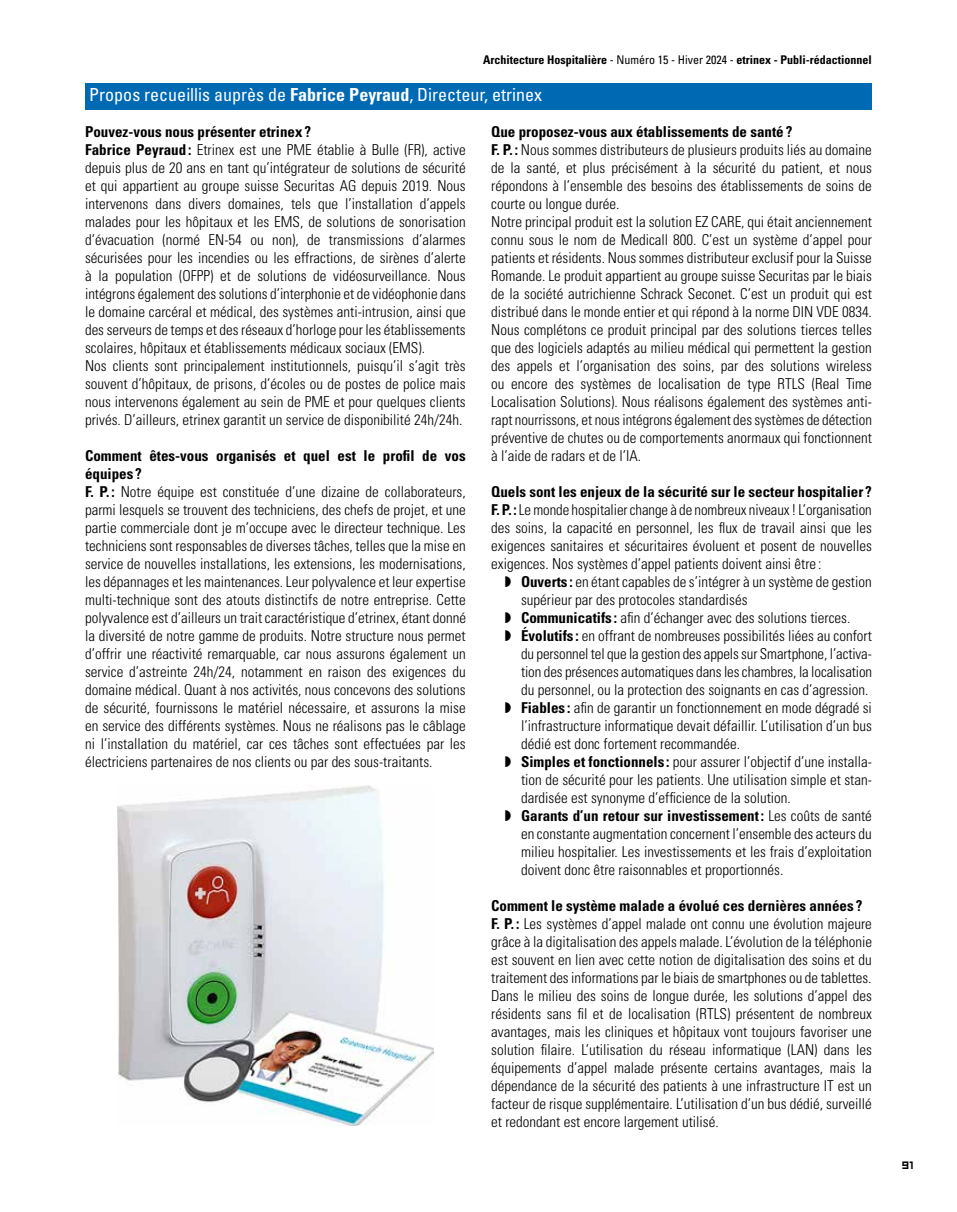
<style>
.page{position:relative;width:957px;height:1212px;background:#fff}
.page>*{position:absolute;margin:0;border:0;box-sizing:border-box;transform-origin:0 0}
.t1{font:condensed 18px "Univers LT Std";color:#fff}
.t2{font:300 condensed 15px/18px "Univers LT Std";color:#000}
.t3{font:700 condensed 12px "Univers LT Std";color:#000}
.t4{font:12px "Hooge 0555";color:#000}
.s1{font-weight:400}
.s2{font-weight:700}
</style>
<div class="page">
<div style="left:85px;top:83px;width:787px;height:27px;background:#0069b4"></div>
<img style="left:117px;top:786px;width:316px;height:340px">
<p class="t3" style="left:483px;top:52px;width:390px">Architecture Hospitalière <span class="s1">- Numéro 15 - Hiver 2024 -</span> etrinex - Publi-rédactionnel</p>
<p class="t1" style="left:89px;top:83px;width:454px">Propos recueillis auprès de <span class="s2">Fabrice Peyraud</span>, Directeur, etrinex</p>
<p class="t2" style="left:85px;top:122px;width:382px"><span class="s2">Pouvez-vous nous présenter etrinex?<br>Fabrice Peyraud :</span> Etrinex est une PME établie à Bulle (FR), active depuis plus de 20 ans en tant qu’intégrateur de solutions de sécurité et qui appartient au groupe suisse Securitas AG depuis 2019. Nous intervenons dans divers domaines, tels que l’installation d’appels malades pour les hôpitaux et les EMS, de solutions de sonorisation d’évacuation (normé EN-54 ou non), de transmissions d’alarmes sécurisées pour les incendies ou les effractions, de sirènes d’alerte à la population (OFPP) et de solutions de vidéosurveillance. Nous intégrons également des solutions d’interphonie et de vidéophonie dans le domaine carcéral et médical, des systèmes anti-intrusion, ainsi que des serveurs de temps et des réseaux d’horloge pour les établissements scolaires, hôpitaux et établissements médicaux sociaux (EMS).<br>Nos clients sont principalement institutionnels, puisqu’il s’agit très souvent d’hôpitaux, de prisons, d’écoles ou de postes de police mais nous intervenons également au sein de PME et pour quelques clients privés. D’ailleurs, etrinex garantit un service de disponibilité 24h/24h.</p>
<p class="t2" style="left:85px;top:446px;width:382px"><span class="s2">Comment êtes-vous organisés et quel est le profil de vos équipes ?<br>F. P. :</span> Notre équipe est constituée d’une dizaine de collaborateurs, parmi lesquels se trouvent des techniciens, des chefs de projet, et une partie commerciale dont je m’occupe avec le directeur technique. Les techniciens sont responsables de diverses tâches, telles que la mise en service de nouvelles installations, les extensions, les modernisations, les dépannages et les maintenances. Leur polyvalence et leur expertise multi-technique sont des atouts distinctifs de notre entreprise. Cette polyvalence est d’ailleurs un trait caractéristique d’etrinex, étant donné la diversité de notre gamme de produits. Notre structure nous permet d’offrir une réactivité remarquable, car nous assurons également un service d’astreinte 24h/24, notamment en raison des exigences du domaine médical. Quant à nos activités, nous concevons des solutions de sécurité, fournissons le matériel nécessaire, et assurons la mise en service des différents systèmes. Nous ne réalisons pas le câblage ni l’installation du matériel, car ces tâches sont effectuées par les électriciens partenaires de nos clients ou par des sous-traitants.</p>
<p class="t2" style="left:491px;top:122px;width:382px"><span class="s2">Que proposez-vous aux établissements de santé ?<br>F. P. :</span> Nous sommes distributeurs de plusieurs produits liés au domaine de la santé, et plus précisément à la sécurité du patient, et nous répondons à l’ensemble des besoins des établissements de soins de courte ou longue durée.<br>Notre principal produit est la solution EZ CARE, qui était anciennement connu sous le nom de Medicall 800. C’est un système d’appel pour patients et résidents. Nous sommes distributeur exclusif pour la Suisse Romande. Le produit appartient au groupe suisse Securitas par le biais de la société autrichienne Schrack Seconet. C’est un produit qui est distribué dans le monde entier et qui répond à la norme DIN VDE 0834.<br>Nous complétons ce produit principal par des solutions tierces telles que des logiciels adaptés au milieu médical qui permettent la gestion des appels et l’organisation des soins, par des solutions wireless ou encore des systèmes de localisation de type RTLS (Real Time Localisation Solutions). Nous réalisons également des systèmes anti&shy;rapt nourrissons, et nous intégrons également des systèmes de détection préventive de chutes ou de comportements anormaux qui fonctionnent à l’aide de radars et de l’IA.</p>
<p class="t2" style="left:491px;top:482px;width:382px;text-align:justify"><span class="s2">Quels sont les enjeux de la sécurité sur le secteur hospitalier ?<br>F. P. :</span> Le monde hospitalier change à de nombreux niveaux! L’organisation des soins, la capacité en personnel, les flux de travail ainsi que les exigences sanitaires et sécuritaires évoluent et posent de nouvelles exigences. Nos systèmes d’appel patients doivent ainsi être :</p>
<p class="t2" style="left:521px;top:572px;width:353px"><span class="s2">Ouverts :</span> en étant capables de s’intégrer à un système de gestion supérieur par des protocoles standardisés<br><span class="s2">Communicatifs :</span> afin d’échanger avec des solutions tierces.<br><span class="s2">Évolutifs :</span> en offrant de nombreuses possibilités liées au confort du personnel tel que la gestion des appels sur Smartphone, l’activa&shy;tion des présences automatiques dans les chambres, la localisation du personnel, ou la protection des soignants en cas d’agression.<br><span class="s2">Fiables :</span> afin de garantir un fonctionnement en mode dégradé si l’infrastructure informatique devait défaillir. L’utilisation d’un bus dédié est donc fortement recommandée.<br><span class="s2">Simples et fonctionnels :</span> pour assurer l’objectif d’une installa&shy;tion de sécurité pour les patients. Une utilisation simple et stan&shy;dardisée est synonyme d’efficience de la solution.<br><span class="s2">Garants d’un retour sur investissement:</span> Les coûts de santé en constante augmentation concernent l’ensemble des acteurs du milieu hospitalier. Les investissements et les frais d’exploitation doivent donc être raisonnables et proportionnés.</p>
<p class="t2" style="left:491px;top:896px;width:382px"><span class="s2">Comment le système malade a évolué ces dernières années ?<br>F. P. :</span> Les systèmes d’appel malade ont connu une évolution majeure grâce à la digitalisation des appels malade. L’évolution de la téléphonie est souvent en lien avec cette notion de digitalisation des soins et du traitement des informations par le biais de smartphones ou de tablettes.<br>Dans le milieu des soins de longue durée, les solutions d’appel des résidents sans fil et de localisation (RTLS) présentent de nombreux avantages, mais les cliniques et hôpitaux vont toujours favoriser une solution filaire. L’utilisation du réseau informatique (LAN) dans les équipements d’appel malade présente certains avantages, mais la dépendance de la sécurité des patients à une infrastructure IT est un facteur de risque supplémentaire. L’utilisation d’un bus dédié, surveillé et redondant est encore largement utilisé.</p>
<p class="t4" style="left:902px;top:1157px;width:13px">91</p>
</div>
